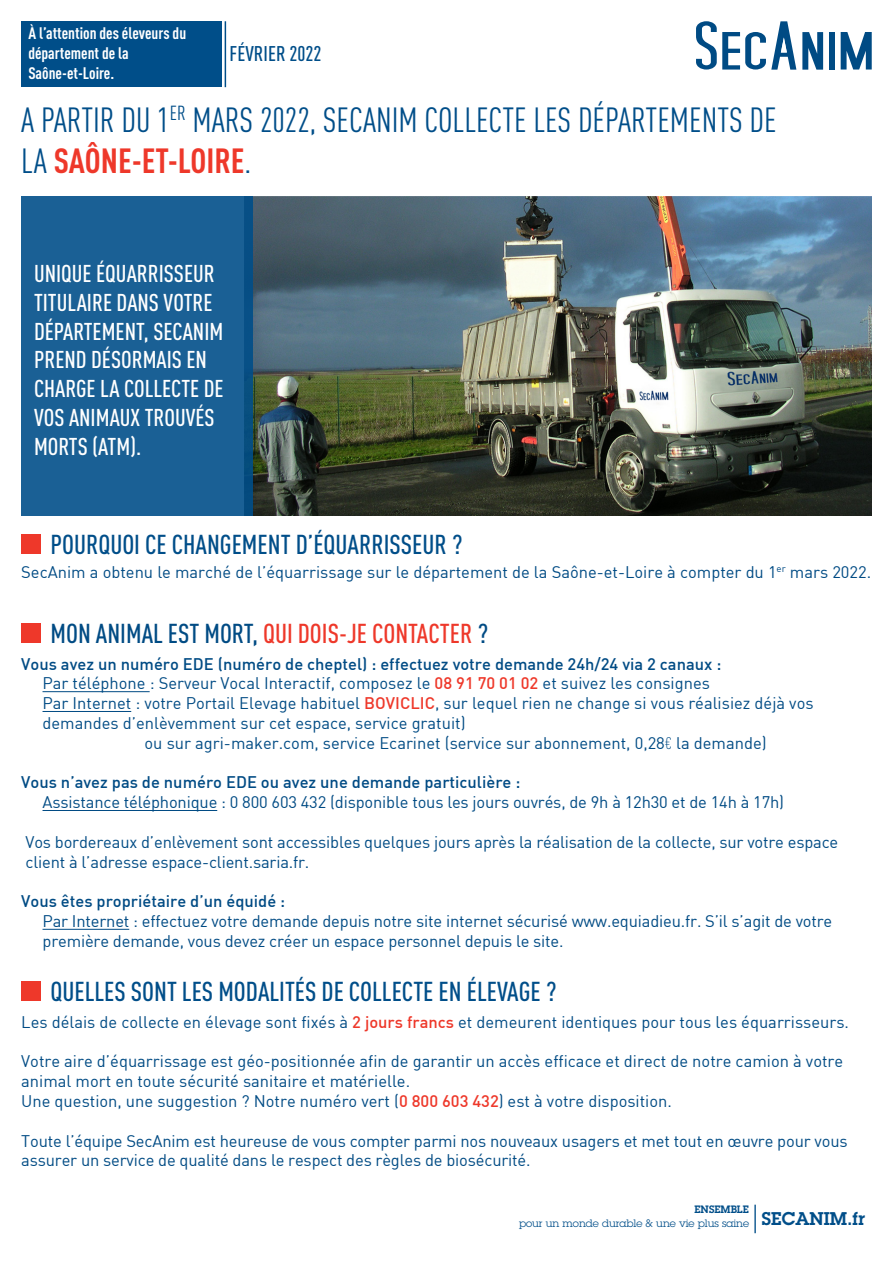
<style>
.page{position:relative;width:893px;height:1263px;background:#fff}
.page>*{position:absolute;margin:0;border:0;box-sizing:border-box;transform-origin:0 0}
.t1{font:34.5px "DIN Cond";color:#004e89}
.t2{font:700 34.5px "DIN Cond";color:#ee382a}
.t3{font:500 27px "DIN Cond";color:#004e89}
.t4{font:500 27px "DIN Cond";color:#ee382a}
.t5{font:500 24px/28.8px "DIN Cond";color:#fff}
.t6{font:500 21px "DIN Cond";color:#004e89}
.t7{font:600 18px "Lubalin Graph Std";color:#004e89}
.t8{font:16.5px/19.8px "DIN";color:#004b84}
.t9{font:500 16.5px "DIN";color:#004b84}
.t10{font:700 16.5px/19.8px "DIN Cond";color:#fff}
.t11{font:10.5px "Lubalin Graph Std";color:#004e89}
.t12{font:600 10.5px "Lubalin Graph Std";color:#004e89}
.s1{font-weight:400;color:#004e89}
.s2{color:#004b84}
.s3{font-weight:500;color:#ee382a}
.s4{font-family:"DIN Pro";font-weight:300;font-stretch:condensed}
</style>
<div class="page">
<img style="left:253px;top:196px;width:619px;height:320px">
<div style="left:21px;top:21px;width:201px;height:66px;background:#004e89"></div>
<div style="left:21px;top:196px;width:232px;height:320px;background:#1a6095"></div>
<hr style="left:754px;top:1205px;width:2px;height:28px;background:#004e89">
<svg style="left:841px;top:32px;width:31px;height:38px"></svg>
<div style="left:829px;top:32px;width:6px;height:38px;background:#004b84"></div>
<svg style="left:802px;top:32px;width:21px;height:38px"></svg>
<svg style="left:696px;top:21px;width:100px;height:49px"></svg>
<hr style="left:43px;top:691px;width:107px;height:1px;background:#004b84">
<hr style="left:43px;top:711px;width:88px;height:1px;background:#004b84">
<hr style="left:43px;top:810px;width:174px;height:1px;background:#004b84">
<hr style="left:43px;top:929px;width:86px;height:1px;background:#004b84">
<div style="left:21px;top:535px;width:19px;height:19px;background:#ee382a"></div>
<div style="left:21px;top:623px;width:19px;height:19px;background:#ee382a"></div>
<div style="left:21px;top:982px;width:19px;height:19px;background:#ee382a"></div>
<hr style="left:225px;top:21px;width:1px;height:66px;background:#004e89">
<p class="t10" style="left:28px;top:23px;width:159px">À l’attention des éleveurs du département de la</p>
<p class="t10" style="left:28px;top:63px;width:87px">Saône-et-Loire.</p>
<p class="t6" style="left:230px;top:41px;width:93px">FÉVRIER 2022</p>
<p class="t1" style="left:21px;top:100px;width:757px">A PARTIR DU 1<sup>ER</sup> MARS 2022, SECANIM COLLECTE LES DÉPARTEMENTS DE</p>
<p class="t2" style="left:21px;top:140px;width:232px"><span class="s1">LA</span> SAÔNE-ET-LOIRE<span class="s1">.</span></p>
<p class="t5" style="left:34px;top:258px;width:191px">UNIQUE ÉQUARRISSEUR<br>TITULAIRE DANS VOTRE<br>DÉPARTEMENT, SECANIM<br>PREND DÉSORMAIS EN<br>CHARGE LA COLLECTE DE<br>VOS ANIMAUX TROUVÉS<br>MORTS (ATM).</p>
<p class="t3" style="left:50px;top:528px;width:414px">POURQUOI CE CHANGEMENT D’ÉQUARRISSEUR ?</p>
<p class="t8" style="left:21px;top:562px;width:851px">SecAnim a obtenu le marché de l’équarrissage sur le département de la Saône-et-Loire à compter du 1<sup>er</sup> mars 2022.</p>
<p class="t4" style="left:50px;top:617px;width:439px"><span class="s2">MON ANIMAL EST MORT,</span> QUI DOIS-JE CONTACTER <span class="s2">?</span></p>
<p class="t9" style="left:21px;top:653px;width:702px">Vous avez un numéro EDE (numéro de cheptel) : effectuez votre demande 24h/24 via 2 canaux :</p>
<p class="t8" style="left:43px;top:673px;width:669px">Par téléphone : Serveur Vocal Interactif, composez le <span class="s3">08 91 70 01 02</span> et suivez les consignes</p>
<p class="t8" style="left:43px;top:693px;width:773px">Par Internet : votre Portail Elevage habituel <span class="s3">BOVICLIC</span>, sur lequel rien ne change si vous réalisiez déjà vos demandes d’enlèvemment sur cet espace, service gratuit)</p>
<p class="t8" style="left:145px;top:733px;width:624px">ou sur agri-maker.com, service Ecarinet (service sur abonnement, 0,28<span class="s4">€</span> la demande)</p>
<p class="t9" style="left:21px;top:772px;width:501px">Vous n’avez pas de numéro EDE ou avez une demande particulière :</p>
<p class="t8" style="left:43px;top:792px;width:743px">Assistance téléphonique : 0 800 603 432 (disponible tous les jours ouvrés, de 9h à 12h30 et de 14h à 17h)</p>
<p class="t8" style="left:26px;top:832px;width:814px">Vos bordereaux d’enlèvement sont accessibles quelques jours après la réalisation de la collecte, sur votre espace client à l’adresse espace-client.saria.fr.</p>
<p class="t9" style="left:21px;top:891px;width:266px">Vous êtes propriétaire d’un équidé :</p>
<p class="t8" style="left:43px;top:911px;width:791px">Par Internet : effectuez votre demande depuis notre site internet sécurisé www.equiadieu.fr. S’il s’agit de votre première demande, vous devez créer un espace personnel depuis le site.</p>
<p class="t3" style="left:50px;top:975px;width:507px">QUELLES SONT LES MODALITÉS DE COLLECTE EN ÉLEVAGE ?</p>
<p class="t8" style="left:21px;top:1012px;width:829px">Les délais de collecte en élevage sont fixés à <span class="s3">2 jours francs</span> et demeurent identiques pour tous les équarrisseurs.</p>
<p class="t8" style="left:21px;top:1051px;width:823px">Votre aire d’équarrissage est géo-positionnée afin de garantir un accès efficace et direct de notre camion à votre animal mort en toute sécurité sanitaire et matérielle.</p>
<p class="t8" style="left:21px;top:1091px;width:652px">Une question, une suggestion ? Notre numéro vert (<span class="s3">0 800 603 432</span>) est à votre disposition.</p>
<p class="t8" style="left:21px;top:1130px;width:828px">Toute l’équipe SecAnim est heureuse de vous compter parmi nos nouveaux usagers et met tout en œuvre pour vous assurer un service de qualité dans le respect des règles de biosécurité.</p>
<p class="t12" style="left:695px;top:1202px;width:56px">ENSEMBLE</p>
<p class="t11" style="left:519px;top:1216px;width:231px">pour un monde durable &amp; une vie plus saine</p>
<p class="t7" style="left:762px;top:1206px;width:105px">SECANIM.fr</p>
</div>
